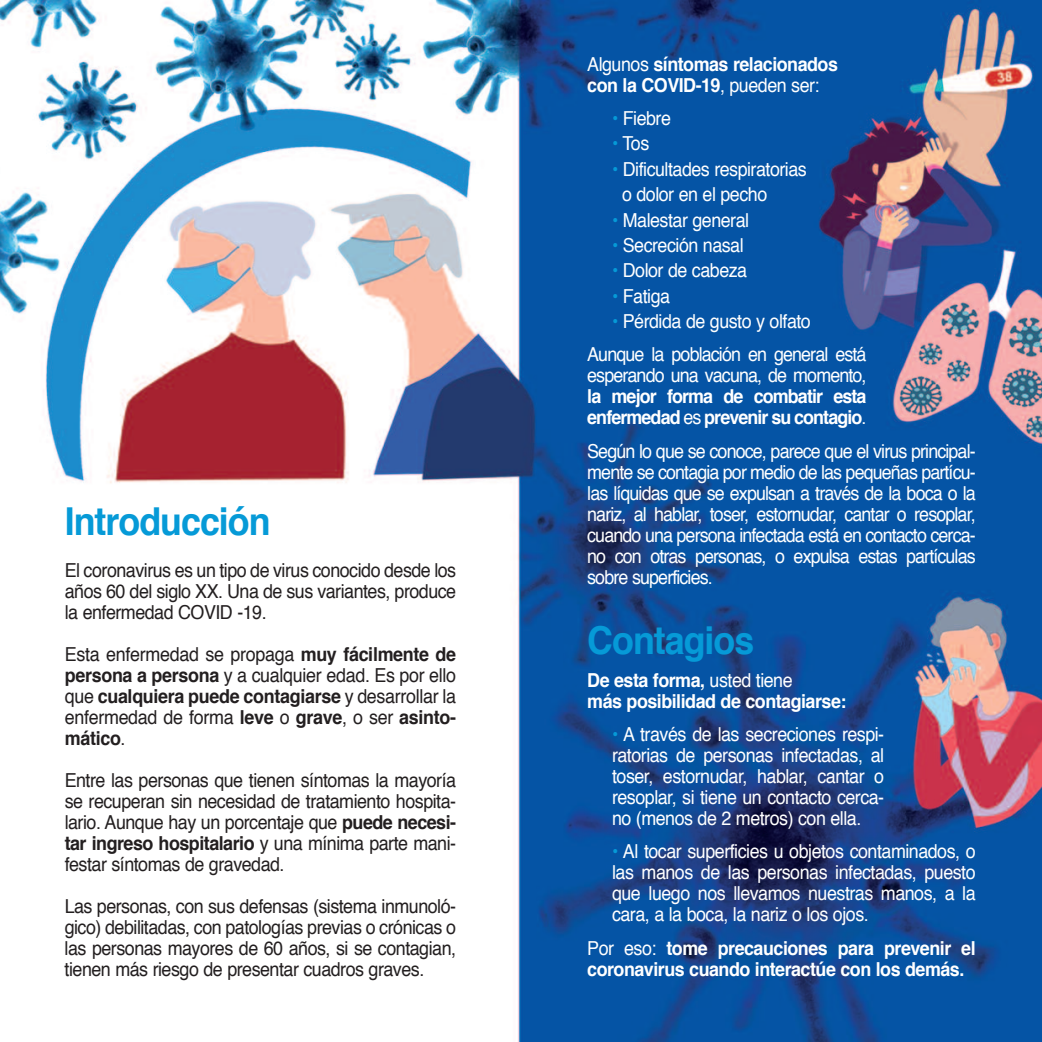
<style>
.page{position:relative;width:1042px;height:1042px;background:#fff}
.page>*{position:absolute;margin:0;border:0;box-sizing:border-box;transform-origin:0 0}
.t1{font:700 38.5px "Helvetica";letter-spacing:-.03em;color:#069ad7;scale:.93 1}
.t2{font:19.25px/21px "Helvetica";letter-spacing:-.03em;color:#fff;text-align:justify;scale:.93 1}
.t3{font:19.25px/21px "Helvetica";letter-spacing:-.03em;color:#231f20;text-align:justify;scale:.93 1}
.t4{font:700 19.25px/21px "Helvetica";letter-spacing:-.03em;color:#fff;scale:.93 1}
.t5{font:19.25px/33.2px "Helvetica";letter-spacing:-.05em;color:#fff;scale:.93 1}
.t6{font:700 19.25px/21px "Helvetica";letter-spacing:-.05em;color:#fff;scale:.93 1}
.s1{font-weight:700}
.s2{font-weight:400}
.s3{color:#069ad7}
</style>
<div class="page">
<img style="left:0;top:0;width:1042px;height:1042px">
<h1 class="t1" style="left:65px;top:505px;width:223px">Introducción</h1>
<p class="t3" style="left:65px;top:561px;width:422px">El coronavirus es un tipo de virus conocido desde los años 60 del siglo XX. Una de sus variantes, produce la enfermedad COVID -19.</p>
<p class="t3" style="left:65px;top:645px;width:422px">Esta enfermedad se propaga <span class="s1">muy fácilmente de persona a persona</span> y a cualquier edad. Es por ello que <span class="s1">cualquiera puede contagiarse</span> y desarrollar la enfermedad de forma <span class="s1">leve</span> o <span class="s1">grave</span>, o ser <span class="s1">asinto&shy;mático</span>.</p>
<p class="t3" style="left:65px;top:771px;width:422px">Entre las personas que tienen síntomas la mayoría se recuperan sin necesidad de tratamiento hospita&shy;lario. Aunque hay un porcentaje que <span class="s1">puede necesi&shy;tar ingreso hospitalario</span> y una mínima parte mani&shy;festar síntomas de gravedad.</p>
<p class="t3" style="left:65px;top:897px;width:422px">Las personas, con sus defensas (sistema inmunoló&shy;gico) debilitadas, con patologías previas o crónicas o las personas mayores de 60 años, si se contagian, tienen más riesgo de presentar cuadros graves.</p>
<p class="t4" style="left:587px;top:55px;width:271px"><span class="s2">Algunos</span> síntomas relacionados con la COVID-19<span class="s2">, pueden ser:</span></p>
<p class="t2" style="left:612px;top:109px;width:65px"><span class="s3">•</span> Fiebre</p>
<p class="t2" style="left:612px;top:135px;width:42px"><span class="s3">•</span> Tos</p>
<p class="t2" style="left:622px;top:158px;width:200px;line-height:25.4px;text-indent:-10px"><span class="s3">•</span> Dificultades respiratorias o dolor en el pecho</p>
<p class="t2" style="left:612px;top:211px;width:149px"><span class="s3">•</span> Malestar general</p>
<p class="t2" style="left:612px;top:236px;width:143px"><span class="s3">•</span> Secreción nasal</p>
<p class="t2" style="left:612px;top:262px;width:147px"><span class="s3">•</span> Dolor de cabeza</p>
<p class="t2" style="left:612px;top:287px;width:64px"><span class="s3">•</span> Fatiga</p>
<p class="t5" style="left:587px;top:306px;width:302px;text-indent:25px"><span class="s3">•</span> Pérdida de gusto y olfato<br>Aunque la población en general está</p>
<p class="t5" style="left:587px;top:360px;width:302px">esperando una vacuna, de momento,</p>
<p class="t6" style="left:587px;top:388px;width:302px">la mejor forma de combatir esta enfermedad <span class="s2">es</span> prevenir su contagio<span class="s2">.</span></p>
<p class="t2" style="left:587px;top:442px;width:419px">Según lo que se conoce, parece que el virus principal&shy;mente se contagia por medio de las pequeñas partícu&shy;las líquidas que se expulsan a través de la boca o la nariz, al hablar, toser, estornudar, cantar o resoplar, cuando una persona infectada está en contacto cerca&shy;no con otras personas, o expulsa estas partículas sobre superficies.</p>
<h1 class="t1" style="left:587px;top:624px;width:181px">Contagios</h1>
<p class="t4" style="left:587px;top:671px;width:280px">De esta forma, <span class="s2">usted tiene<br></span>más posibilidad de contagiarse:</p>
<p class="t2" style="left:612px;top:725px;width:294px"><span class="s3">•</span> A través de las secreciones respi&shy;ratorias de personas infectadas, al toser, estornudar, hablar, cantar o resoplar, si tiene un contacto cerca&shy;no (menos de 2 metros) con ella.</p>
<p class="t2" style="left:612px;top:843px;width:392px"><span class="s3">•</span> Al tocar superficies u objetos contaminados, o las manos de las personas infectadas, puesto que luego nos llevamos nuestras manos, a la cara, a la boca, la nariz o los ojos.</p>
<p class="t4" style="left:587px;top:939px;width:419px"><span class="s2">Por eso:</span> tome precauciones para prevenir el coronavirus cuando interactúe con los demás.</p>
</div>
